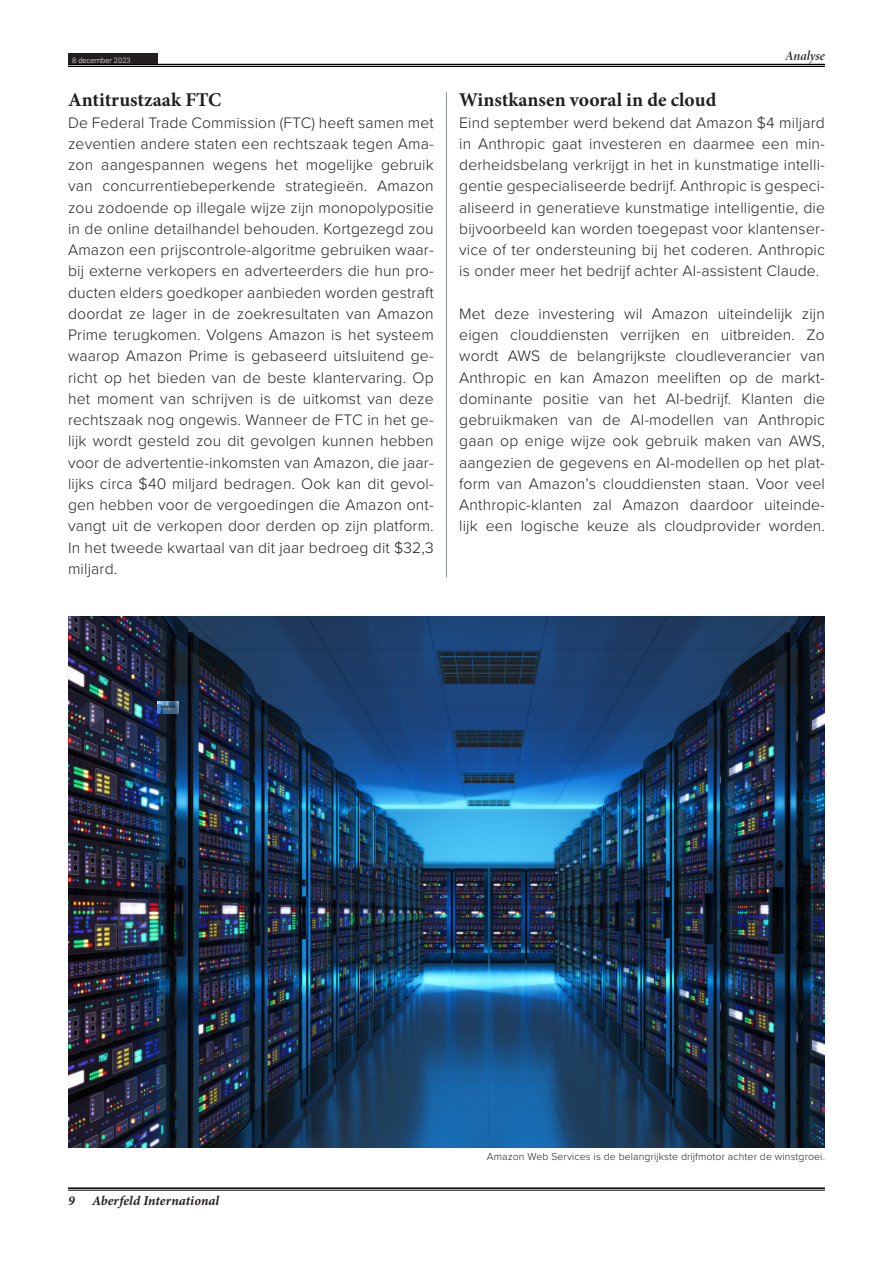
<style>
.page{position:relative;width:893px;height:1263px;background:#fff}
.page>*{position:absolute;margin:0;border:0;box-sizing:border-box;transform-origin:0 0}
.t1{font:700 19.5px "Minion Pro";color:#231f20}
.t2{font:300 15.75px/21.3px "Proxima Nova";letter-spacing:.01em;color:#231f20;text-align:justify}
.t3{font:italic 700 13.5px "Minion Pro";letter-spacing:.005em;color:#231f20}
.t4{font:13.5px "Minion Pro Semibold It Disp";color:#231f20}
.t5{font:300 10.5px "Proxima Nova";letter-spacing:.01em;color:#231f20}
.t6{font:300 7.5px "Roboto";letter-spacing:.01em;color:#fff}
</style>
<div class="page">
<hr style="left:68px;top:64px;width:757px;height:1px;background:#000">
<hr style="left:68px;top:66px;width:757px;height:1px;background:#000">
<hr style="left:68px;top:1187px;width:757px;height:2px;background:#000">
<hr style="left:68px;top:1190px;width:757px;height:1px;background:#000">
<div style="left:68px;top:54px;width:90px;height:10px;background:#231f20"></div>
<hr style="left:446px;top:92px;width:1px;height:485px;background:#8f959a">
<img style="left:68px;top:616px;width:757px;height:532px">
<img style="left:158px;top:701px;width:21px;height:12px">
<p class="t6" style="left:72px;top:55px;width:60px">8 december 2023</p>
<h3 class="t1" style="left:68px;top:86px;width:155px">Antitrustzaak FTC</h3>
<p class="t2" style="left:68px;top:111px;width:367px">De Federal Trade Commission (FTC) heeft samen met zeventien andere staten een rechtszaak tegen Ama&shy;zon aangespannen wegens het mogelijke gebruik van concurrentiebeperkende strategieën. Amazon zou zodoende op illegale wijze zijn monopolypositie in de online detailhandel behouden. Kortgezegd zou Amazon een prijscontrole-algoritme gebruiken waar&shy;bij externe verkopers en adverteerders die hun pro&shy;ducten elders goedkoper aanbieden worden gestraft doordat ze lager in de zoekresultaten van Amazon Prime terugkomen. Volgens Amazon is het systeem waarop Amazon Prime is gebaseerd uitsluitend ge&shy;richt op het bieden van de beste klantervaring. Op het moment van schrijven is de uitkomst van deze rechtszaak nog ongewis. Wanneer de FTC in het ge&shy;lijk wordt gesteld zou dit gevolgen kunnen hebben voor de advertentie-inkomsten van Amazon, die jaar&shy;lijks circa $40 miljard bedragen. Ook kan dit gevol&shy;gen hebben voor de vergoedingen die Amazon ont&shy;vangt uit de verkopen door derden op zijn platform.<br>In het tweede kwartaal van dit jaar bedroeg dit $32,3 miljard.</p>
<p class="t4" style="left:785px;top:46px;width:41px">Analyse</p>
<h3 class="t1" style="left:459px;top:86px;width:259px">Winstkansen vooral in de cloud</h3>
<p class="t2" style="left:459px;top:111px;width:367px">Eind september werd bekend dat Amazon $4 miljard in Anthropic gaat investeren en daarmee een min&shy;derheidsbelang verkrijgt in het in kunstmatige intelli&shy;gentie gespecialiseerde bedrijf. Anthropic is gespeci&shy;aliseerd in generatieve kunstmatige intelligentie, die bijvoorbeeld kan worden toegepast voor klantenser&shy;vice of ter ondersteuning bij het coderen. Anthropic is onder meer het bedrijf achter AI-assistent Claude.</p>
<p class="t2" style="left:459px;top:302px;width:367px">Met deze investering wil Amazon uiteindelijk zijn eigen clouddiensten verrijken en uitbreiden. Zo wordt AWS de belangrijkste cloudleverancier van Anthropic en kan Amazon meeliften op de markt&shy;dominante positie van het AI-bedrijf. Klanten die gebruikmaken van de AI-modellen van Anthropic gaan op enige wijze ook gebruik maken van AWS, aangezien de gegevens en AI-modellen op het plat&shy;form van Amazon’s clouddiensten staan. Voor veel Anthropic-klanten zal Amazon daardoor uiteinde&shy;lijk een logische keuze als cloudprovider worden.</p>
<p class="t3" style="left:68px;top:1191px;width:8px">9</p>
<p class="t3" style="left:92px;top:1191px;width:129px">Aberfeld International</p>
<p class="t5" style="left:487px;top:1149px;width:339px">Amazon Web Services is de belangrijkste drijfmotor achter de winstgroei.</p>
</div>
